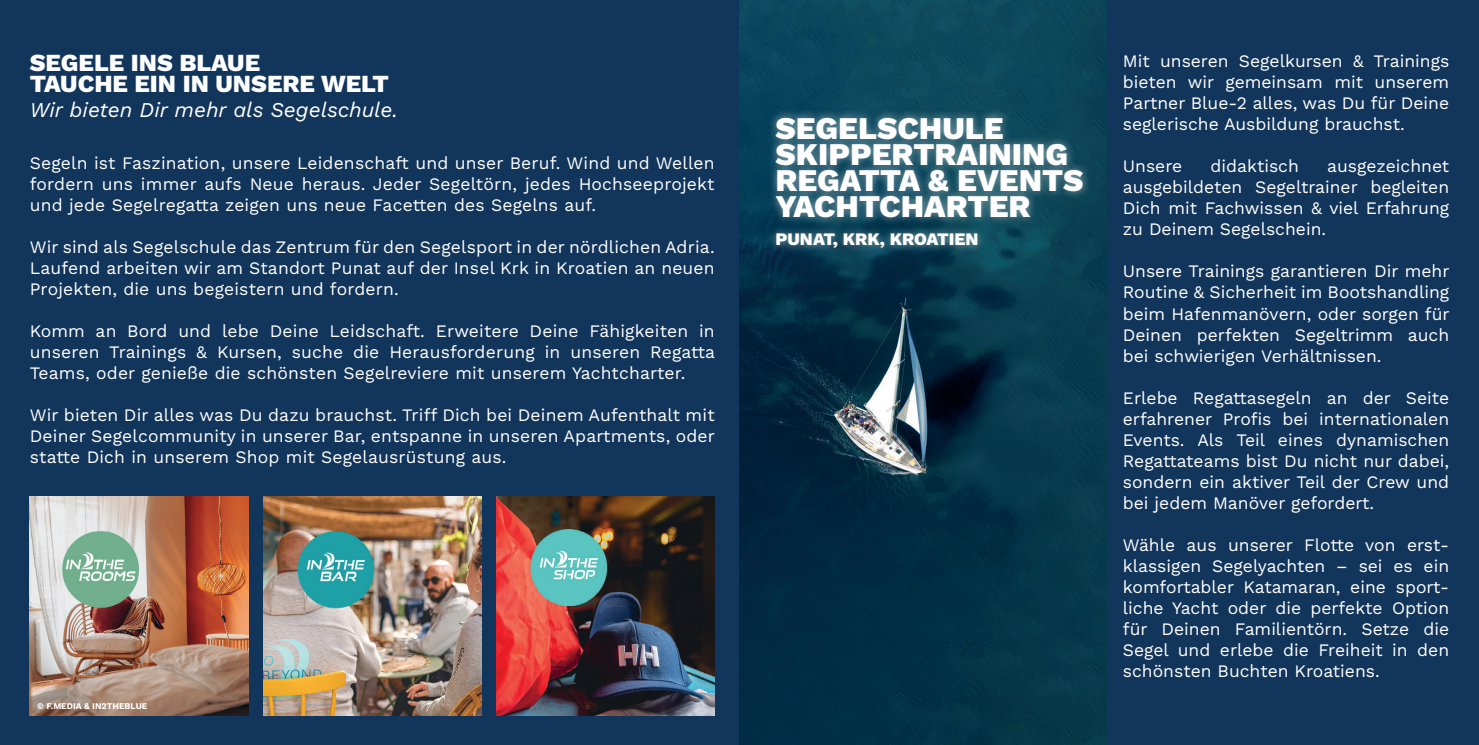
<style>
.page{position:relative;width:1479px;height:745px;background:#fff}
.page>*{position:absolute;margin:0;border:0;box-sizing:border-box;transform-origin:0 0}
.t1{font:800 31.5px/26.2px "Work Sans";color:#fff}
.t2{font:800 24.5px/21px "Work Sans";color:#fff}
.t3{font:italic 21px "Work Sans";color:#fff}
.t4{font:17.5px/21px "Work Sans";color:#fff;text-align:justify}
.t5{font:800 17.5px "Work Sans";color:#fff}
.t6{font:700 8.75px "Work Sans";color:#fff}
</style>
<div class="page">
<div style="left:0;top:0;width:1478px;height:744px;background:#12355c"></div>
<img style="left:30px;top:496px;width:218px;height:218px">
<img style="left:496px;top:496px;width:218px;height:218px">
<img style="left:263px;top:496px;width:218px;height:218px">
<img style="left:739px;top:0;width:367px;height:744px">
<div style="left:767px;top:109px;width:324px;height:147px;background:#fff;opacity:.5"></div>
<h2 class="t2" style="left:30px;top:51px;width:361px">SEGELE INS BLAUE<br>TAUCHE EIN IN UNSERE WELT</h2>
<p class="t3" style="left:30px;top:94px;width:369px">Wir bieten Dir mehr als Segelschule.</p>
<p class="t4" style="left:30px;top:152px;width:686px">Segeln ist Faszination, unsere Leidenschaft und unser Beruf. Wind und Wellen fordern uns immer aufs Neue heraus. Jeder Segeltörn, jedes Hochseeprojekt und jede Segelregatta zeigen uns neue Facetten des Segelns auf.</p>
<p class="t4" style="left:30px;top:236px;width:686px">Wir sind als Segelschule das Zentrum für den Segelsport in der nördlichen Adria.<br>Laufend arbeiten wir am Standort Punat auf der Insel Krk in Kroatien an neuen Projekten, die uns begeistern und fordern.</p>
<p class="t4" style="left:30px;top:320px;width:687px">Komm an Bord und lebe Deine Leidschaft. Erweitere Deine Fähigkeiten in unseren Trainings &amp; Kursen, suche die Herausforderung in unseren Regatta Teams, oder genieße die schönsten Segelreviere mit unserem Yachtcharter.</p>
<p class="t4" style="left:30px;top:404px;width:686px">Wir bieten Dir alles was Du dazu brauchst. Triff Dich bei Deinem Aufenthalt mit Deiner Segelcommunity in unserer Bar, entspanne in unseren Apartments, oder statte Dich in unserem Shop mit Segelausrüstung aus.</p>
<p class="t6" style="left:37px;top:698px;width:112px">© F.MEDIA &amp; IN2THEBLUE</p>
<h1 class="t1" style="left:775px;top:113px;width:309px">SEGELSCHULE<br>SKIPPERTRAINING<br>REGATTA &amp; EVENTS<br>YACHTCHARTER</h1>
<p class="t5" style="left:775px;top:226px;width:205px">PUNAT, KRK, KROATIEN</p>
<p class="t4" style="left:1122px;top:50px;width:328px">Mit unseren Segelkursen &amp; Trainings bieten wir gemeinsam mit unserem Partner Blue-2 alles, was Du für Deine seglerische Ausbildung brauchst.</p>
<p class="t4" style="left:1122px;top:155px;width:61px">Unsere</p>
<p class="t4" style="left:1210px;top:155px;width:90px">didaktisch</p>
<p class="t4" style="left:1122px;top:155px;width:328px;text-indent:204px">ausgezeichnet ausgebildeten Segeltrainer begleiten Dich mit Fachwissen &amp; viel Erfahrung zu Deinem Segelschein.</p>
<p class="t4" style="left:1122px;top:260px;width:328px">Unsere Trainings garantieren Dir mehr Routine &amp; Sicherheit im Bootshandling beim Hafenmanövern, oder sorgen für Deinen perfekten Segeltrimm auch bei schwierigen Verhältnissen.</p>
<p class="t4" style="left:1122px;top:386px;width:328px">Erlebe Regattasegeln an der Seite erfahrener Profis bei internationalen Events. Als Teil eines dynamischen Regattateams bist Du nicht nur dabei, sondern ein aktiver Teil der Crew und bei jedem Manöver gefordert.</p>
<p class="t4" style="left:1122px;top:533px;width:328px">Wähle aus unserer Flotte von erst&shy;klassigen Segelyachten – sei es ein komfortabler Katamaran, eine sport&shy;liche Yacht oder die perfekte Option für Deinen Familientörn. Setze die Segel und erlebe die Freiheit in den schönsten Buchten Kroatiens.</p>
</div>
